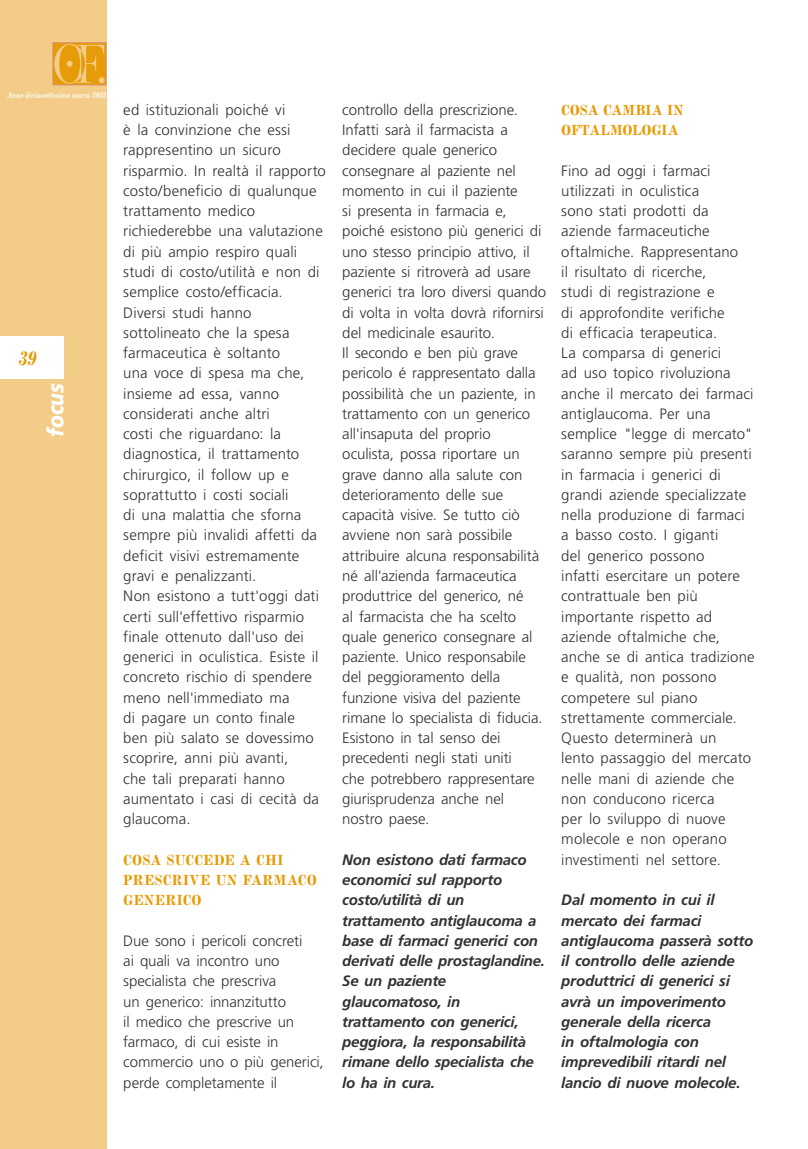
<style>
.page{position:relative;width:808px;height:1149px;background:#fff}
.page>*{position:absolute;margin:0;border:0;box-sizing:border-box;transform-origin:0 0}
.t1{font:italic 900 22.5px "Frutiger LT Std";color:#fff;scale:.85 1}
.t2{font:italic 700 21px "Modern MT Std";color:#e69c08;scale:.85 1}
.t3{font:300 15px/20.2px "Frutiger LT Std";letter-spacing:.005em;color:#323235}
.t4{font:italic 700 15px/20.2px "Frutiger LT Std";letter-spacing:-.02em;color:#323235}
.t5{font:700 15px/20.2px "Modern MT Std";letter-spacing:.02em;color:#e69c08}
.t6{font:italic 700 9px "Modern MT Std";letter-spacing:-.005em;color:#fff;scale:.8 1}
</style>
<div class="page">
<div style="left:0;top:0;width:106px;height:1148px;background:#f3cc88"></div>
<div style="left:0;top:336px;width:64px;height:42px;background:#fff"></div>
<svg style="left:53px;top:43px;width:53px;height:42px"></svg>
<svg style="left:54px;top:44px;width:51px;height:40px"></svg>
<p class="t6" style="left:7px;top:90px;width:125px">Anno diciassettesimo marzo 2012</p>
<h2 class="t2" style="left:19px;top:345px;width:23px">39</h2>
<h1 class="t1" style="left:42px;top:436px;width:64px;rotate:-90deg">focus</h1>
<p class="t3" style="left:123px;top:100px;width:204px">ed istituzionali poiché vi<br>è la convinzione che essi rappresentino un sicuro risparmio. In realtà il rapporto costo/beneficio di qualunque trattamento medico richiederebbe una valutazione di più ampio respiro quali studi di costo/utilità e non di semplice costo/efficacia.<br>Diversi studi hanno sottolineato che la spesa farmaceutica è soltanto<br>una voce di spesa ma che, insieme ad essa, vanno considerati anche altri<br>costi che riguardano: la diagnostica, il trattamento chirurgico, il follow up e soprattutto i costi sociali<br>di una malattia che sforna sempre più invalidi affetti da deficit visivi estremamente gravi e penalizzanti.<br>Non esistono a tutt'oggi dati certi sull'effettivo risparmio finale ottenuto dall'uso dei generici in oculistica. Esiste il concreto rischio di spendere meno nell'immediato ma<br>di pagare un conto finale<br>ben più salato se dovessimo scoprire, anni più avanti,<br>che tali preparati hanno aumentato i casi di cecità da glaucoma.</p>
<p class="t5" style="left:123px;top:849px;width:195px">COSA SUCCEDE A CHI<br>PRESCRIVE UN FARMACO<br>GENERICO</p>
<p class="t3" style="left:123px;top:930px;width:202px">Due sono i pericoli concreti<br>ai quali va incontro uno specialista che prescriva<br>un generico: innanzitutto<br>il medico che prescrive un farmaco, di cui esiste in commercio uno o più generici, perde completamente il</p>
<p class="t3" style="left:342px;top:100px;width:205px">controllo della prescrizione.<br>Infatti sarà il farmacista a decidere quale generico consegnare al paziente nel momento in cui il paziente<br>si presenta in farmacia e, poiché esistono più generici di uno stesso principio attivo, il paziente si ritroverà ad usare generici tra loro diversi quando di volta in volta dovrà rifornirsi del medicinale esaurito.<br>Il secondo e ben più grave pericolo é rappresentato dalla possibilità che un paziente, in trattamento con un generico all'insaputa del proprio oculista, possa riportare un grave danno alla salute con deterioramento delle sue capacità visive. Se tutto ciò avviene non sarà possibile attribuire alcuna responsabilità né all'azienda farmaceutica produttrice del generico, né<br>al farmacista che ha scelto quale generico consegnare al paziente. Unico responsabile del peggioramento della funzione visiva del paziente rimane lo specialista di fiducia.<br>Esistono in tal senso dei precedenti negli stati uniti<br>che potrebbero rappresentare giurisprudenza anche nel nostro paese.</p>
<p class="t4" style="left:342px;top:849px;width:204px">Non esistono dati farmaco economici sul rapporto costo/utilità di un trattamento antiglaucoma a base di farmaci generici con derivati delle prostaglandine.<br>Se un paziente glaucomatoso, in trattamento con generici, peggiora, la responsabilità rimane dello specialista che lo ha in cura.</p>
<p class="t5" style="left:561px;top:99px;width:124px">COSA CAMBIA IN<br>OFT</p>
<p class="t5" style="left:589px;top:120px;width:91px">ALMOLOGIA</p>
<p class="t3" style="left:561px;top:160px;width:195px">Fino ad oggi i farmaci utilizzati in oculistica<br>sono stati prodotti da aziende farmaceutiche oftalmiche. Rappresentano<br>il risultato di ricerche,<br>studi di registrazione e<br>di approfondite verifiche<br>di efficacia terapeutica.<br>La comparsa di generici<br>ad uso topico rivoluziona anche il mercato dei farmaci antiglaucoma. Per una semplice "legge di mercato" saranno sempre più presenti in farmacia i generici di grandi aziende specializzate nella produzione di farmaci a basso costo. I giganti<br>del generico possono<br>infatti esercitare un potere contrattuale ben più importante rispetto ad aziende oftalmiche che, anche se di antica tradizione e qualità, non possono competere sul piano strettamente commerciale.<br>Questo determinerà un<br>lento passaggio del mercato nelle mani di aziende che non conducono ricerca<br>per lo sviluppo di nuove molecole e non operano investimenti nel settore.</p>
<p class="t4" style="left:561px;top:889px;width:194px">Dal momento in cui il mercato dei farmaci antiglaucoma passerà sotto il controllo delle aziende produttrici di generici si avrà un impoverimento generale della ricerca<br>in oftalmologia con imprevedibili ritardi nel lancio di nuove molecole.</p>
</div>
